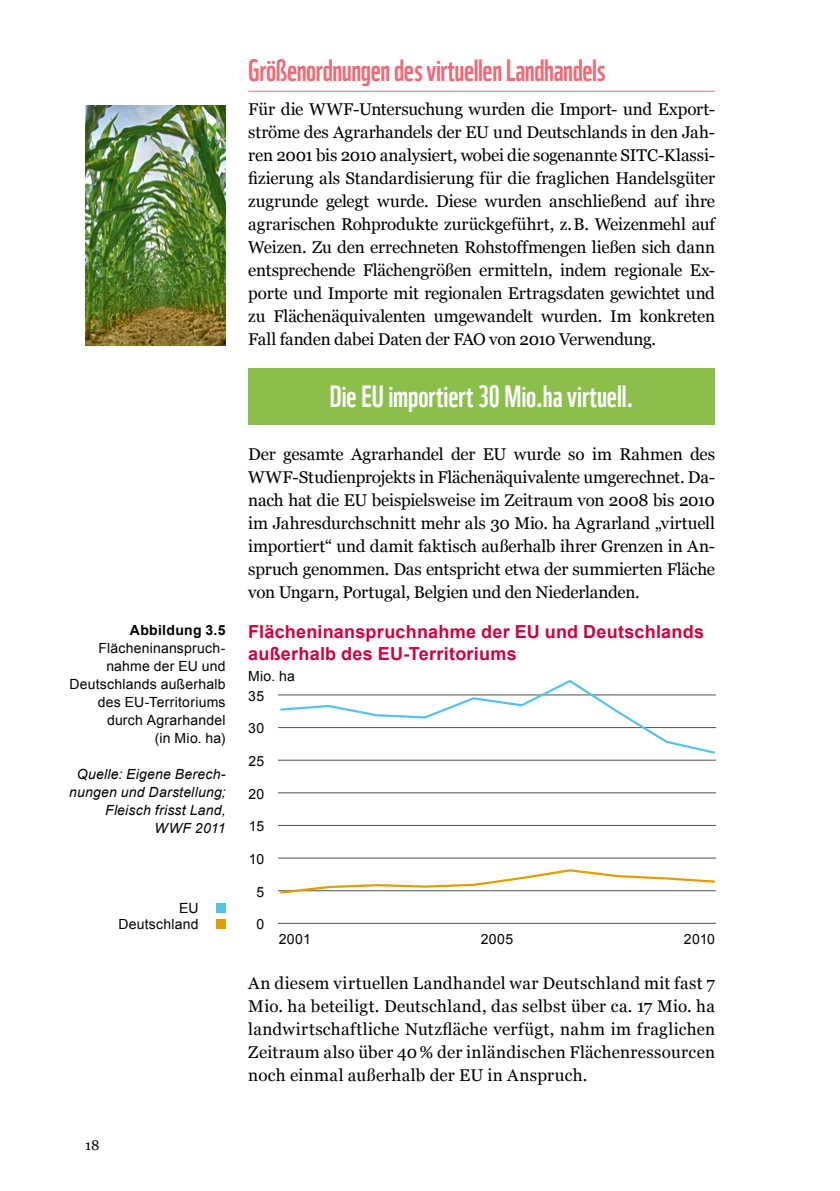
<style>
.page{position:relative;width:840px;height:1191px;background:#fff}
.page>*{position:absolute;margin:0;border:0;box-sizing:border-box;transform-origin:0 0}
.t1{font:30px "WWF";letter-spacing:-.015em;color:#ed6b77}
.t2{font:30px "WWF";letter-spacing:-.005em;color:#fff}
.t3{font:700 18px/22px "Arial";letter-spacing:.015em;color:#cf003e}
.t4{font:17px/23px "Georgia";letter-spacing:-.01em;color:#000;text-align:justify}
.t5{font:14px/18px "Arial";letter-spacing:.015em;color:#000;text-align:right}
.t6{font:italic 14px/18px "Arial";letter-spacing:.015em;color:#000;text-align:right}
.t7{font:700 14px "Arial";letter-spacing:.02em;color:#000}
.t8{font:14px "Georgia";color:#000}
</style>
<div class="page">
<img style="left:85px;top:105px;width:140px;height:240px">
<div style="left:248px;top:368px;width:466px;height:57px;background:#8bbf4a"></div>
<div style="left:215px;top:903px;width:10px;height:10px;background:#53c3e8"></div>
<div style="left:215px;top:919px;width:10px;height:10px;background:#e09e00"></div>
<hr style="left:279px;top:923px;width:435px;height:1px;background:#565656">
<hr style="left:279px;top:857px;width:435px;height:1px;background:#565656">
<hr style="left:279px;top:825px;width:435px;height:1px;background:#565656">
<hr style="left:279px;top:792px;width:435px;height:1px;background:#565656">
<hr style="left:279px;top:760px;width:435px;height:1px;background:#565656">
<hr style="left:279px;top:667px;width:435px;height:1px;background:#565656">
<svg style="left:279px;top:679px;width:435px;height:75px"></svg>
<svg style="left:279px;top:869px;width:435px;height:25px"></svg>
<hr style="left:248px;top:91px;width:466px;height:1px;background:#ed6b77">
<p class="t7" style="left:130px;top:621px;width:97px">Abbildung 3.5</p>
<p class="t5" style="left:69px;top:639px;width:158px">Flächeninanspruch&shy;nahme der EU und<br>Deutschlands außerhalb des EU-Territoriums durch Agrarhandel<br>(in Mio. ha)</p>
<p class="t6" style="left:69px;top:765px;width:158px">Quelle: Eigene Berech&shy;nungen und Darstellung;<br>Fleisch frisst Land,<br>WWF 2011</p>
<p class="t5" style="left:118px;top:900px;width:82px;line-height:16px">EU<br>Deutschland</p>
<p class="t8" style="left:85px;top:1137px;width:16px">18</p>
<h1 class="t1" style="left:248px;top:47px;width:358px">Größenordnungen des virtuellen Landhandels</h1>
<p class="t4" style="left:248px;top:98px;width:468px">Für die WWF-Untersuchung wurden die Import- und Export&shy;ströme des Agrarhandels der EU und Deutschlands in den Jah&shy;ren 2001 bis 2010 analysiert, wobei die sogenannte SITC-Klassi&shy;fizierung als Standardisierung für die fraglichen Handelsgüter zugrunde gelegt wurde. Diese wurden anschließend auf ihre agrarischen Rohprodukte zurückgeführt, z.B. Weizenmehl auf Weizen. Zu den errechneten Rohstoffmengen ließen sich dann entsprechende Flächengrößen ermitteln, indem regionale Ex&shy;porte und Importe mit regionalen Ertragsdaten gewichtet und zu Flächenäquivalenten umgewandelt wurden. Im konkreten Fall fanden dabei Daten der FAO von 2010 Verwendung.</p>
<h1 class="t2" style="left:329px;top:373px;width:305px">Die EU importiert 30 Mio.ha virtuell.</h1>
<p class="t4" style="left:248px;top:443px;width:468px">Der gesamte Agrarhandel der EU wurde so im Rahmen des WWF-Studienprojekts in Flächenäquivalente umgerechnet. Da&shy;nach hat die EU beispielsweise im Zeitraum von 2008 bis 2010 im Jahresdurchschnitt mehr als 30 Mio. ha Agrarland „virtuell importiert“ und damit faktisch außerhalb ihrer Grenzen in An&shy;spruch genommen. Das entspricht etwa der summierten Fläche von Ungarn, Portugal, Belgien und den Niederlanden.</p>
<p class="t3" style="left:248px;top:621px;width:457px">Flächeninanspruchnahme der EU und Deutschlands außerhalb des EU-Territoriums</p>
<p class="t5" style="left:248px;top:667px;width:48px">Mio. ha</p>
<p class="t5" style="left:248px;top:687px;width:17px">35</p>
<p class="t5" style="left:248px;top:719px;width:18px">30</p>
<p class="t5" style="left:248px;top:752px;width:17px">25</p>
<p class="t5" style="left:248px;top:785px;width:17px">20</p>
<p class="t5" style="left:249px;top:817px;width:17px">15</p>
<p class="t5" style="left:249px;top:850px;width:17px">10</p>
<p class="t5" style="left:256px;top:883px;width:9px">5</p>
<p class="t5" style="left:256px;top:915px;width:9px">0</p>
<p class="t5" style="left:279px;top:930px;width:33px">2001</p>
<p class="t5" style="left:480px;top:930px;width:34px">2005</p>
<p class="t5" style="left:683px;top:930px;width:33px">2010</p>
<p class="t4" style="left:248px;top:972px;width:468px">An diesem virtuellen Landhandel war Deutschland mit fast 7<br>Mio. ha beteiligt. Deutschland, das selbst über ca. 17 Mio. ha landwirtschaftliche Nutzfläche verfügt, nahm im fraglichen Zeitraum also über 40% der inländischen Flächenressourcen noch einmal außerhalb der EU in Anspruch.</p>
</div>
